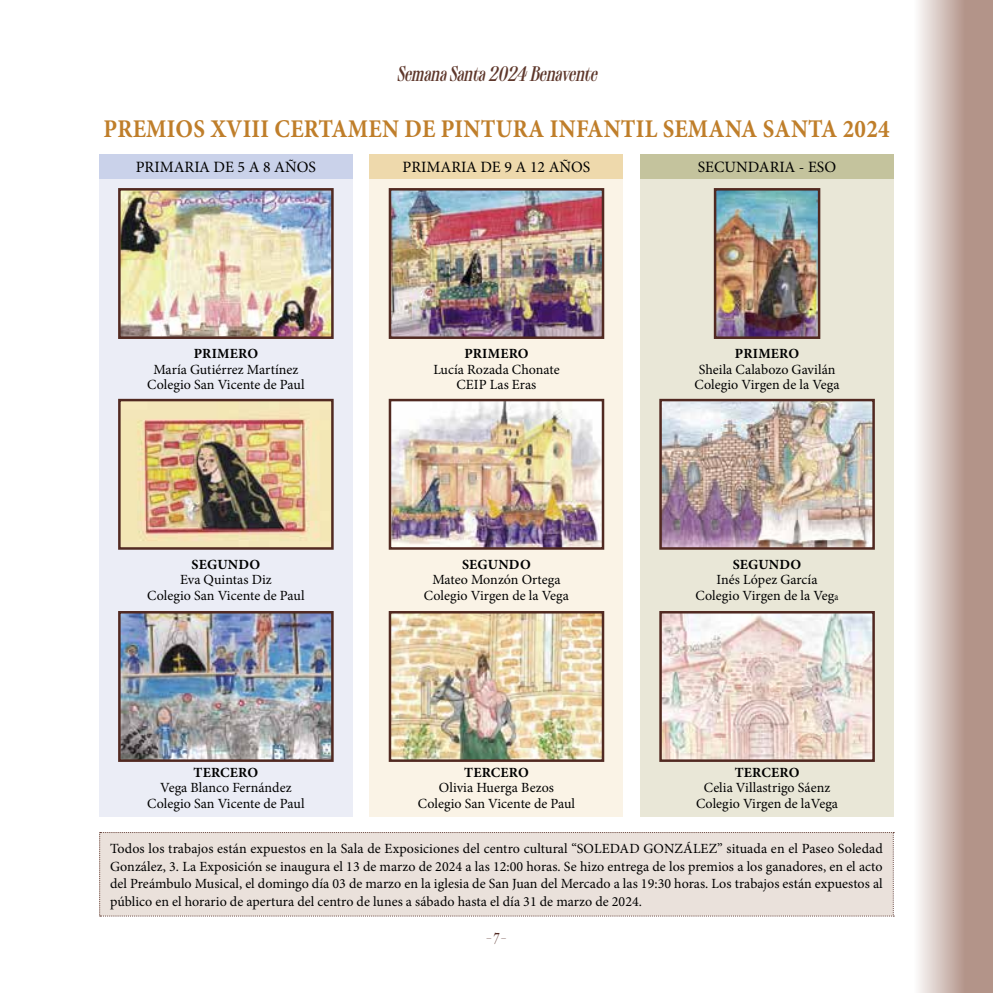
<style>
.page{position:relative;width:993px;height:993px;background:#fff}
.page>*{position:absolute;margin:0;border:0;box-sizing:border-box;transform-origin:0 0}
.t1{font:700 25.55px "Minion Pro";letter-spacing:.01em;color:#bf7e2a;scale:.9 1}
.t2{font:italic 21px "Toy";color:#5e372b}
.t3{font:15.75px "Minion Pro";color:#000}
.t4{font:14px/15.8px "Minion Pro";letter-spacing:.005em;color:#000;text-align:center}
.t5{font:700 14px "Minion Pro";letter-spacing:.015em;color:#000}
.s1{font-size:10.5px}
</style>
<div class="page">
<svg style="left:918px;top:0;width:74px;height:992px"></svg>
<div style="left:99px;top:157px;width:253px;height:659px;background:#ebedf6"></div>
<div style="left:370px;top:157px;width:253px;height:659px;background:#faf3e6"></div>
<div style="left:640px;top:157px;width:253px;height:659px;background:#e9e7d7"></div>
<div style="left:99px;top:154px;width:253px;height:25px;background:#cad2ea"></div>
<div style="left:370px;top:154px;width:253px;height:25px;background:#eed9ac"></div>
<div style="left:640px;top:154px;width:253px;height:25px;background:#c4c39d"></div>
<div style="left:99px;top:832px;width:794px;height:84px;background:#eae1db"></div>
<img style="left:122px;top:192px;width:207px;height:143px">
<div style="left:118px;top:188px;width:215px;height:151px;border:3px solid #512921"></div>
<img style="left:392px;top:192px;width:208px;height:143px">
<div style="left:388px;top:188px;width:216px;height:151px;border:3px solid #512921"></div>
<img style="left:717px;top:192px;width:99px;height:143px">
<div style="left:713px;top:188px;width:107px;height:151px;border:3px solid #512921"></div>
<img style="left:122px;top:402px;width:207px;height:143px">
<div style="left:118px;top:398px;width:215px;height:151px;border:3px solid #512921"></div>
<img style="left:392px;top:402px;width:208px;height:143px">
<div style="left:388px;top:398px;width:216px;height:151px;border:3px solid #512921"></div>
<img style="left:663px;top:402px;width:207px;height:143px">
<div style="left:659px;top:398px;width:215px;height:151px;border:3px solid #512921"></div>
<img style="left:122px;top:614px;width:207px;height:143px">
<div style="left:118px;top:610px;width:215px;height:151px;border:3px solid #512921"></div>
<img style="left:392px;top:614px;width:208px;height:143px">
<div style="left:388px;top:610px;width:216px;height:151px;border:3px solid #512921"></div>
<img style="left:663px;top:614px;width:207px;height:143px">
<div style="left:659px;top:610px;width:215px;height:151px;border:3px solid #512921"></div>
<h2 class="t2" style="left:396px;top:62px;width:206px">SemanaSanta2024 Benavente</h2>
<h1 class="t1" style="left:103px;top:110px;width:874px">PREMIOS XVIII CERTAMEN DE PINTURA INFANTIL SEMANA SANTA 2024</h1>
<p class="t3" style="left:136px;top:156px;width:182px">PRIMARIA DE 5 A 8 AÑOS</p>
<p class="t3" style="left:402px;top:156px;width:189px">PRIMARIA DE 9 A 12 AÑOS</p>
<p class="t3" style="left:697px;top:156px;width:140px">SECUNDARIA - ESO</p>
<p class="t5" style="left:194px;top:343px;width:66px">PRIMERO</p>
<p class="t4" style="left:147px;top:361px;width:159px">María Gutiérrez Martínez<br>Colegio San Vicente de Paul</p>
<p class="t5" style="left:191px;top:554px;width:70px">SEGUNDO</p>
<p class="t4" style="left:147px;top:572px;width:159px">Eva Quintas Diz<br>Colegio San Vicente de Paul</p>
<p class="t5" style="left:193px;top:762px;width:66px">TERCERO</p>
<p class="t4" style="left:147px;top:780px;width:159px">Vega Blanco Fernández<br>Colegio San Vicente de Paul</p>
<p class="t5" style="left:464px;top:343px;width:66px">PRIMERO</p>
<p class="t4" style="left:433px;top:361px;width:128px">Lucía Rozada Chonate<br>CEIP Las Eras</p>
<p class="t5" style="left:462px;top:554px;width:70px">SEGUNDO</p>
<p class="t4" style="left:424px;top:572px;width:146px">Mateo Monzón Ortega<br>Colegio Virgen de la Vega</p>
<p class="t5" style="left:464px;top:762px;width:66px">TERCERO</p>
<p class="t4" style="left:417px;top:780px;width:159px">Olivia Huerga Bezos<br>Colegio San Vicente de Paul</p>
<p class="t5" style="left:734px;top:343px;width:66px">PRIMERO</p>
<p class="t4" style="left:694px;top:361px;width:146px;text-align:left">Sheila Calabozo Gavilán<br>Colegio Virgen de la Vega</p>
<p class="t5" style="left:732px;top:554px;width:70px">SEGUNDO</p>
<p class="t4" style="left:695px;top:572px;width:144px">Inés López García<br>Colegio Virgen de la Veg<span class="s1">a</span></p>
<p class="t5" style="left:734px;top:762px;width:66px">TERCERO</p>
<p class="t4" style="left:695px;top:780px;width:143px">Celia Villastrigo Sáenz<br>Colegio Virgen de laVega</p>
<p class="t4" style="left:110px;top:839px;width:774px;line-height:17.5px;text-align:justify">Todos los trabajos están expuestos en la Sala de Exposiciones del centro cultural “SOLEDAD GONZÁLEZ” situada en el Paseo Soledad González, 3. La Exposición se inaugura el 13 de marzo de 2024 a las 12:00 horas. Se hizo entrega de los premios a los ganadores, en el acto del Preámbulo Musical, el domingo día 03 de marzo en la iglesia de San Juan del Mercado a las 19:30 horas. Los trabajos están expuestos al público en el horario de apertura del centro de lunes a sábado hasta el día 31 de marzo de 2024.</p>
</div>
